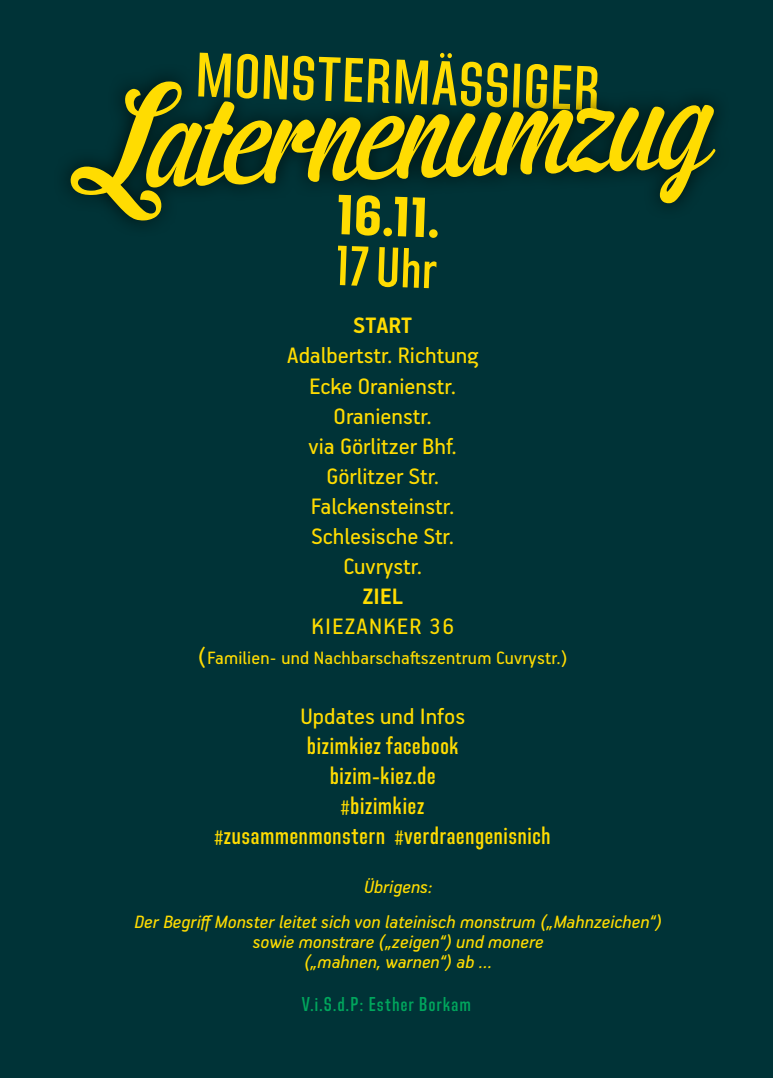
<style>
.page{position:relative;width:773px;height:1078px;background:#fff}
.page>*{position:absolute;margin:0;border:0;box-sizing:border-box;transform-origin:0 0}
.t1{font:138.5px "Cider Script";color:#ffdc01}
.t2{font:500 62.5px "Directors Gothic 250";color:#ffdc01}
.t3{font:700 56.25px "Directors Gothic 250";color:#ffdc01}
.t4{font:500 56.25px "Directors Gothic 250";color:#ffdc01}
.t5{font:25px/30px "PF Handbook Pro";color:#ffdc01;text-align:center}
.t6{font:500 25px/30px "Directors Gothic 250";letter-spacing:.01em;color:#ffdc01;text-align:center}
.t7{font:25px "PF Handbook Pro";letter-spacing:.05em;color:#ffdc01}
.t8{font:700 25px "PF Handbook Pro";color:#ffdc01}
.t9{font:italic 20px/35px "PF Handbook Pro";color:#ffdc01;text-align:center}
.t10{font:20px "PF Handbook Pro";letter-spacing:.01em;color:#ffdc01}
.t11{font:500 20px "Directors Gothic 250";letter-spacing:.05em;color:#00a65d}
.s1{font-size:25px}
</style>
<div class="page">
<div style="left:0;top:0;width:772px;height:1077px;background:#003337"></div>
<div style="left:53px;top:63px;width:679px;height:175px;background:#000400;opacity:.75"></div>
<h2 class="t2" style="left:196px;top:41px;width:406px;rotate:2deg">MONSTERMÄSSIGER</h2>
<h1 class="t1" style="left:87px;top:72px;width:618px;rotate:-2deg">Laternenumzug</h1>
<h3 class="t3" style="left:337px;top:184px;width:104px;rotate:2deg">16.11.</h3>
<h3 class="t4" style="left:336px;top:235px;width:103px;rotate:2deg">17 Uhr</h3>
<p class="t8" style="left:353px;top:310px;width:61px">START</p>
<p class="t5" style="left:287px;top:340px;width:192px">Adalbertstr. Richtung<br>Ecke Oranienstr.<br>Oranienstr.<br>via Görlitzer Bhf.<br>Görlitzer Str.<br>Falckensteinstr.<br>Schlesische Str.<br>Cuvrystr.</p>
<p class="t8" style="left:362px;top:580px;width:42px">ZIEL</p>
<p class="t7" style="left:311px;top:610px;width:144px">KIEZANKER 36</p>
<p class="t10" style="left:198px;top:645px;width:371px"><span class="s1">(</span>Familien- und Nachbarschaftszentrum Cuvrystr.)</p>
<p class="t5" style="left:300px;top:700px;width:166px">Updates und Infos</p>
<p class="t6" style="left:215px;top:730px;width:337px">bizimkiez facebook<br>bizim-kiez.de<br>#bizimkiez<br>#zusammenmonstern #verdraengenisnich</p>
<p class="t9" style="left:134px;top:868px;width:528px">Übrigens:<br>Der Begriff Monster leitet sich von lateinisch monstrum („Mahnzeichen“)</p>
<p class="t9" style="left:253px;top:930px;width:292px;line-height:20px">sowie monstrare („zeigen“) und monere („mahnen, warnen“) ab …</p>
<p class="t11" style="left:302px;top:993px;width:171px">V.i.S.d.P: Esther Borkam</p>
</div>
